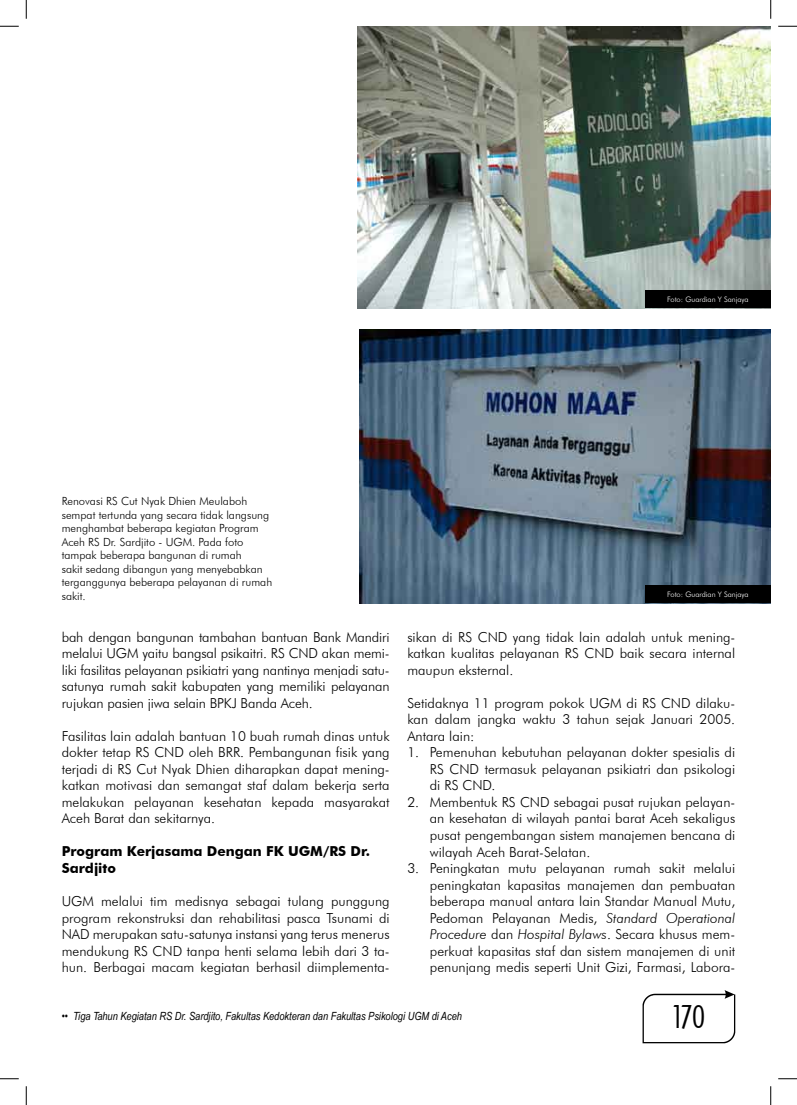
<style>
.page{position:relative;width:797px;height:1105px;background:#fff}
.page>*{position:absolute;margin:0;border:0;box-sizing:border-box;transform-origin:0 0}
.t1{font:30px "Architecture Plain";color:#000}
.t2{font:300 13.75px/16.5px "Futura BT";color:#000;text-align:justify}
.t3{font:700 13.75px/16.5px "Futura BT";color:#000}
.t4{font:300 11.25px/13.5px "Futura BT";color:#000}
.t5{font:italic 11.25px "Arial Narrow";color:#000}
.t6{font:300 7.5px "Futura BT";color:#fff}
.s1{font-style:italic}
</style>
<div class="page">
<svg style="left:642px;top:990px;width:93px;height:53px"></svg>
<img style="left:357px;top:26px;width:413px;height:282px">
<img style="left:359px;top:330px;width:411px;height:273px">
<div style="left:645px;top:585px;width:125px;height:18px;background:#000"></div>
<div style="left:645px;top:290px;width:125px;height:18px;background:#000"></div>
<svg style="left:0;top:25px;width:19px;height:2px"></svg>
<svg style="left:778px;top:25px;width:19px;height:2px"></svg>
<svg style="left:0;top:1078px;width:19px;height:1px"></svg>
<svg style="left:778px;top:1078px;width:19px;height:1px"></svg>
<svg style="left:25px;top:0;width:2px;height:19px"></svg>
<svg style="left:25px;top:1086px;width:2px;height:19px"></svg>
<svg style="left:770px;top:0;width:1px;height:19px"></svg>
<svg style="left:770px;top:1086px;width:1px;height:19px"></svg>
<p class="t6" style="left:667px;top:295px;width:83px">Foto: Guardian Y Sanjaya</p>
<p class="t4" style="left:62px;top:494px;width:212px">Renovasi RS Cut Nyak Dhien Meulaboh sempat tertunda yang secara tidak langsung menghambat beberapa kegiatan Program Aceh RS Dr. Sardjito - UGM. Pada foto tampak beberapa bangunan di rumah<br>sakit sedang dibangun yang menyebabkan terganggunya beberapa pelayanan di rumah sakit.</p>
<p class="t2" style="left:62px;top:629px;width:329px">bah dengan bangunan tambahan bantuan Bank Mandiri melalui UGM yaitu bangsal psikaitri. RS CND akan memi&shy;liki fasilitas pelayanan psikiatri yang nantinya menjadi satu&shy;satunya rumah sakit kabupaten yang memiliki pelayanan rujukan pasien jiwa selain BPKJ Banda Aceh.</p>
<p class="t2" style="left:62px;top:728px;width:329px">Fasilitas lain adalah bantuan 10 buah rumah dinas untuk dokter tetap RS CND oleh BRR. Pembangunan fisik yang terjadi di RS Cut Nyak Dhien diharapkan dapat mening&shy;katkan motivasi dan semangat staf dalam bekerja serta melakukan pelayanan kesehatan kepada masyarakat Aceh Barat dan sekitarnya.</p>
<p class="t3" style="left:62px;top:843px;width:310px">Program Kerjasama Dengan FK UGM/RS Dr.<br>Sardjito</p>
<p class="t2" style="left:62px;top:893px;width:329px">UGM melalui tim medisnya sebagai tulang punggung program rekonstruksi dan rehabilitasi pasca Tsunami di NAD merupakan satu-satunya instansi yang terus menerus mendukung RS CND tanpa henti selama lebih dari 3 ta&shy;hun. Berbagai macam kegiatan berhasil diimplementa-</p>
<p class="t6" style="left:667px;top:590px;width:83px">Foto: Guardian Y Sanjaya</p>
<p class="t2" style="left:407px;top:629px;width:329px">sikan di RS CND yang tidak lain adalah untuk mening&shy;katkan kualitas pelayanan RS CND baik secara internal maupun eksternal.</p>
<p class="t2" style="left:407px;top:695px;width:329px">Setidaknya 11 program pokok UGM di RS CND dilaku&shy;kan dalam jangka waktu 3 tahun sejak Januari 2005.<br>Antara lain:</p>
<p class="t2" style="left:430px;top:744px;width:307px;text-indent:-22px">1. Pemenuhan kebutuhan pelayanan dokter spesialis di RS CND termasuk pelayanan psikiatri dan psikologi di RS CND.</p>
<p class="t2" style="left:430px;top:794px;width:307px;text-indent:-23px">2. Membentuk RS CND sebagai pusat rujukan pelayan&shy;an kesehatan di wilayah pantai barat Aceh sekaligus pusat pengembangan sistem manajemen bencana di wilayah Aceh Barat-Selatan.</p>
<p class="t2" style="left:430px;top:860px;width:307px;text-indent:-23px">3. Peningkatan mutu pelayanan rumah sakit melalui peningkatan kapasitas manajemen dan pembuatan beberapa manual antara lain Standar Manual Mutu, Pedoman Pelayanan Medis, <span class="s1">Standard Operational Procedure</span> dan <span class="s1">Hospital Bylaws</span>. Secara khusus mem&shy;perkuat kapasitas staf dan sistem manajemen di unit penunjang medis seperti Unit Gizi, Farmasi, Labora-</p>
<p class="t5" style="left:62px;top:1008px;width:402px">•• Tiga Tahun Kegiatan RS Dr. Sardjito, Fakultas Kedokteran dan Fakultas Psikologi UGM di Aceh</p>
<h1 class="t1" style="left:672px;top:998px;width:34px">170</h1>
</div>
